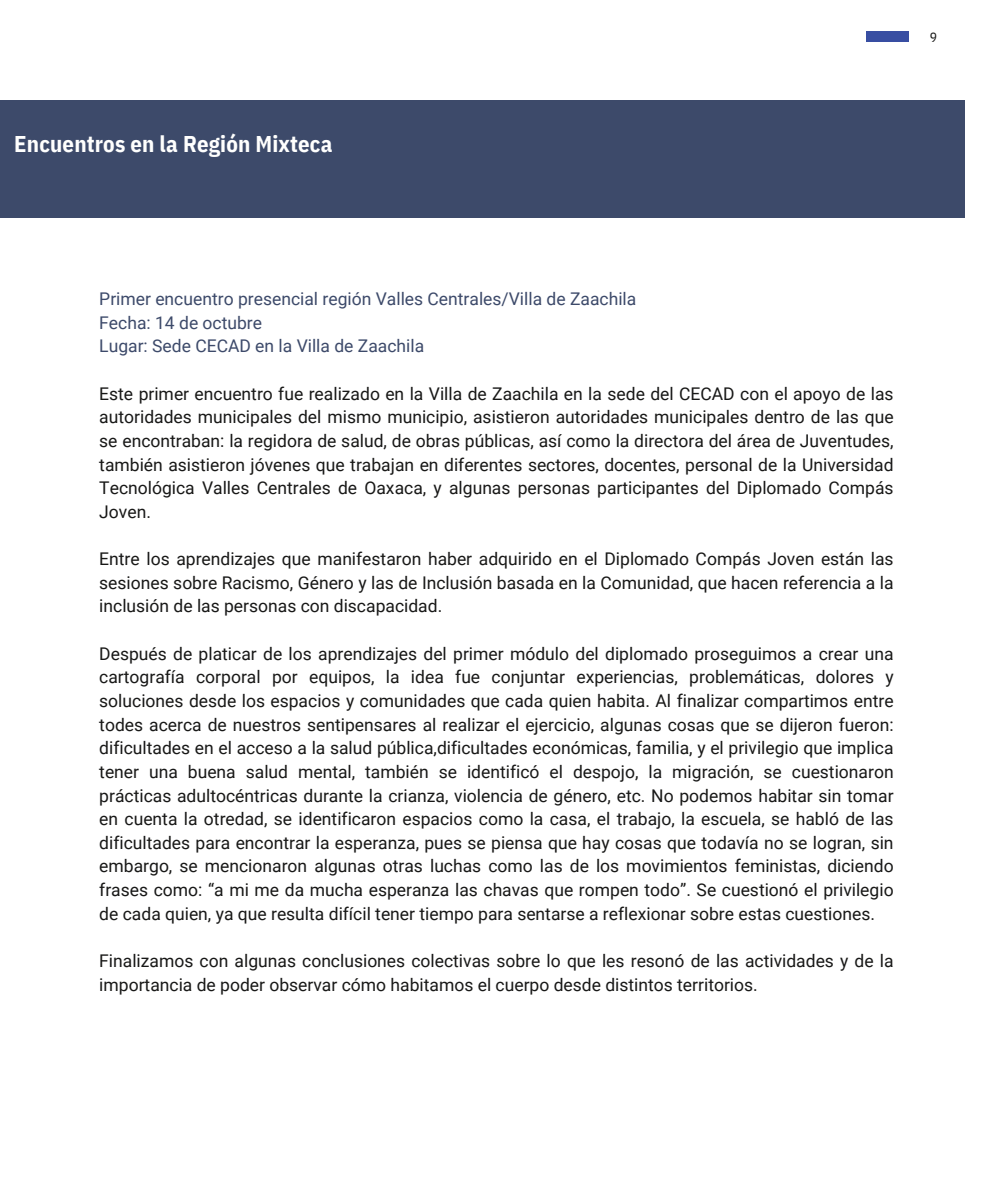
<style>
.page{position:relative;width:993px;height:1191px;background:#fff}
.page>*{position:absolute;margin:0;border:0;box-sizing:border-box;transform-origin:0 0}
.t1{font:700 22.75px "IBM Plex Sans Cond";letter-spacing:.005em;color:#fffffe}
.t2{font:17.5px/23.6px "Roboto";color:#181817;text-align:justify}
.t3{font:17.5px "Roboto";color:#3d4a6a}
.t4{font:13.47px "IBM Plex Sans Cond";color:#181817}
</style>
<div class="page">
<div style="left:874px;top:32px;width:34px;height:9px;background:#384ea2"></div>
<div style="left:866px;top:32px;width:34px;height:9px;background:#384ea2"></div>
<div style="left:0;top:100px;width:964px;height:117px;background:#3d4a6a"></div>
<p class="t1" style="left:14px;top:129px;width:319px">Encuentros en la Región Mixteca</p>
<p class="t4" style="left:929px;top:28px;width:9px">9</p>
<p class="t3" style="left:99px;top:289px;width:538px">Primer encuentro presencial región Valles Centrales/Villa de Zaachila</p>
<h1 class="t3" style="left:99px;top:312px;width:164px">Fecha: 14 de octubre</h1>
<p class="t3" style="left:99px;top:336px;width:326px">Lugar: Sede CECAD en la Villa de Zaachila</p>
<p class="t2" style="left:99px;top:382px;width:795px">Este primer encuentro fue realizado en la Villa de Zaachila en la sede del CECAD con el apoyo de las autoridades municipales del mismo municipio, asistieron autoridades municipales dentro de las que se encontraban: la regidora de salud, de obras públicas, así como la directora del área de Juventudes, también asistieron jóvenes que trabajan en diferentes sectores, docentes, personal de la Universidad Tecnológica Valles Centrales de Oaxaca, y algunas personas participantes del Diplomado Compás Joven.</p>
<p class="t2" style="left:99px;top:547px;width:795px">Entre los aprendizajes que manifestaron haber adquirido en el Diplomado Compás Joven están las sesiones sobre Racismo, Género y las de Inclusión basada en la Comunidad, que hacen referencia a la inclusión de las personas con discapacidad.</p>
<p class="t2" style="left:99px;top:642px;width:795px">Después de platicar de los aprendizajes del primer módulo del diplomado proseguimos a crear una cartografía corporal por equipos, la idea fue conjuntar experiencias, problemáticas, dolores y soluciones desde los espacios y comunidades que cada quien habita. Al finalizar compartimos entre todes acerca de nuestros sentipensares al realizar el ejercicio, algunas cosas que se dijeron fueron: dificultades en el acceso a la salud pública,dificultades económicas, familia, y el privilegio que implica tener una buena salud mental, también se identificó el despojo, la migración, se cuestionaron prácticas adultocéntricas durante la crianza, violencia de género, etc. No podemos habitar sin tomar en cuenta la otredad, se identificaron espacios como la casa, el trabajo, la escuela, se habló de las dificultades para encontrar la esperanza, pues se piensa que hay cosas que todavía no se logran, sin embargo, se mencionaron algunas otras luchas como las de los movimientos feministas, diciendo frases como: “a mi me da mucha esperanza las chavas que rompen todo”. Se cuestionó el privilegio de cada quien, ya que resulta difícil tener tiempo para sentarse a reflexionar sobre estas cuestiones.</p>
<p class="t2" style="left:99px;top:949px;width:795px">Finalizamos con algunas conclusiones colectivas sobre lo que les resonó de las actividades y de la importancia de poder observar cómo habitamos el cuerpo desde distintos territorios.</p>
</div>
